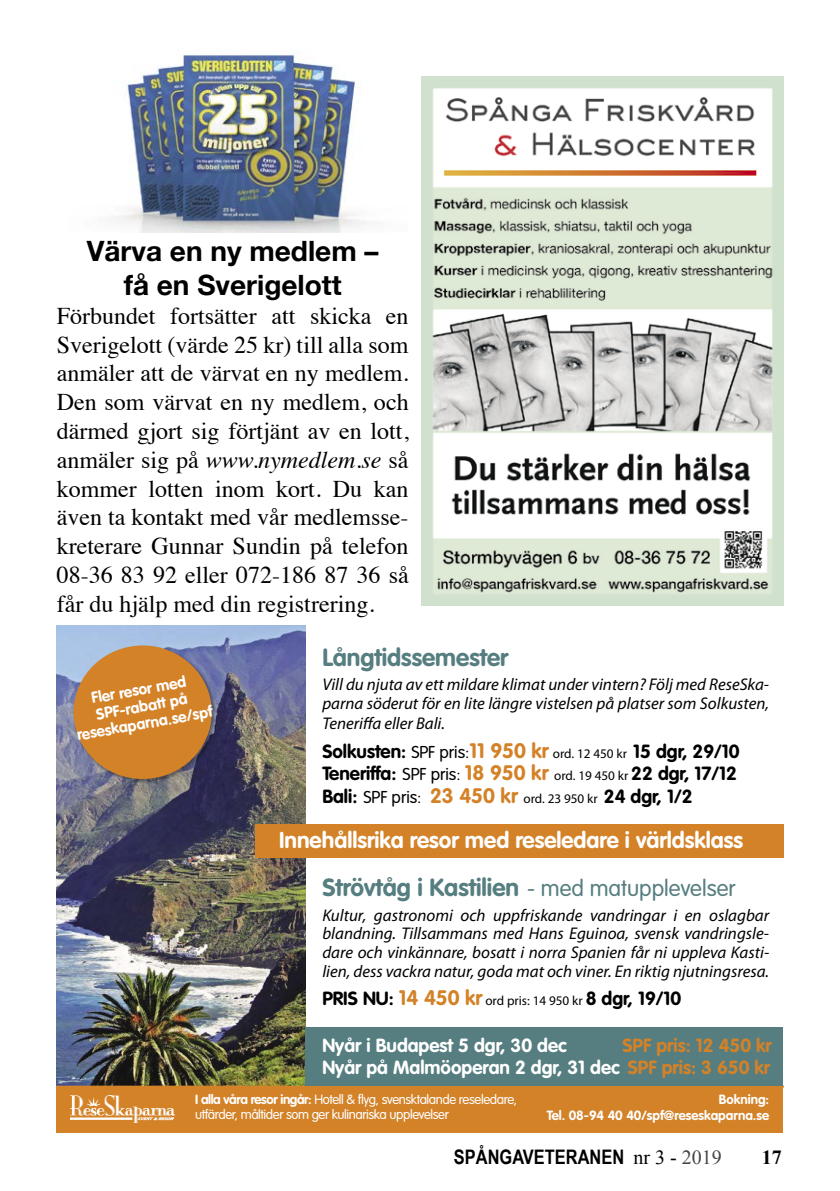
<style>
.page{position:relative;width:840px;height:1191px;background:#fff}
.page>*{position:absolute;margin:0;border:0;box-sizing:border-box;transform-origin:0 0}
.t1{font:700 28px/33.6px "Helvetica Neue";color:#000;text-align:center}
.t2{font:700 24.4px "VAG Rounded LT Pro";color:#567e80}
.t3{font:24px/28.8px "Times";color:#000;text-align:justify}
.t4{font:700 22.6px "VAG Rounded LT Pro";color:#fff}
.t5{font:700 20px "Arial Narrow";color:#000}
.t6{font:700 20px "Times New Roman";color:#000}
.t7{font:700 18.8px/22.6px "VAG Rounded LT Pro";color:#000}
.t8{font:700 18.8px/22.2px "VAG Rounded LT Pro";color:#d38228;text-align:right}
.t9{font:700 18.8px "VAG Rounded LT Pro";color:#fff}
.t10{font:italic 17px/18.8px "Myriad Pro";color:#000}
.t11{font:700 15.4px/17px "VAG Rounded LT Pro";color:#fff;text-align:center}
.t12{font:300 13.2px/15px "VAG Rounded LT Pro";letter-spacing:-.03em;color:#fff}
.t13{font:700 13.2px/15.8px "VAG Rounded LT Pro";color:#fff;text-align:right}
.t14{font:11.2px "Minion Pro";color:#000}
.s1{font-style:italic}
.s2{font-weight:300;font-size:17px}
.s3{font-size:20.8px;color:#d38228}
.s4{font-family:"Myriad Pro";font-weight:400;font-size:13.2px}
.s5{font-weight:300;font-size:22.6px}
.s6{color:#fff}
.s7{font-weight:700}
.s8{font-family:"Times New Roman";font-weight:400}
.s9{font-family:"Times New Roman";font-weight:400;color:#444}
</style>
<div class="page">
<img style="left:421px;top:76px;width:361px;height:529px">
<img style="left:112px;top:50px;width:255px;height:182px">
<img style="left:57px;top:626px;width:248px;height:459px">
<div style="left:305px;top:1027px;width:477px;height:58px;background:#567e80"></div>
<div style="left:255px;top:825px;width:527px;height:33px;background:#d38228"></div>
<div style="left:73px;top:645px;width:143px;height:138px;background:#000;opacity:.35"></div>
<div style="left:74px;top:645px;width:138px;height:134px;background:#d38228;border-radius:50%"></div>
<div style="left:57px;top:1085px;width:725px;height:47px;background:#d38228"></div>
<h1 class="t1" style="left:87px;top:235px;width:293px">Värva en ny medlem – få en Sverigelott</h1>
<p class="t3" style="left:57px;top:299px;width:353px">Förbundet fortsätter att skicka en Sverigelott (värde 25 kr) till alla som anmäler att de värvat en ny medlem.<br>Den som värvat en ny medlem, och därmed gjort sig förtjänt av en lott, anmäler sig på <span class="s1">www.nymedlem.se</span> så kommer lotten inom kort. Du kan även ta kontakt med vår medlemsse&shy;kreterare Gunnar Sundin på telefon 08-36 83 92 eller 072-186 87 36 så får du hjälp med din registrering.</p>
<p class="t11" style="left:70px;top:693px;width:139px;rotate:-10deg">Fler resor med<br>SPF-rabatt på reseskaparna.se/spf</p>
<h2 class="t2" style="left:322px;top:641px;width:187px">Långtidssemester</h2>
<p class="t10" style="left:322px;top:674px;width:448px">Vill du njuta av ett mildare klimat under vintern? Följ med ReseSka&shy;parna söderut för en lite längre vistelsen på platser som Solkusten,</p>
<p class="t10" style="left:322px;top:714px;width:124px">Teneriffa eller Bali.</p>
<p class="t7" style="left:322px;top:740px;width:418px">Solkusten: <span class="s2">SPF pris:</span><span class="s3">11 950 kr</span> <span class="s4">ord. 12 450 kr</span> 15 dgr, 29/10<br>Teneriffa: <span class="s2">SPF pris:</span> <span class="s3">18 950 kr</span> <span class="s4">ord. 19 450 kr</span> 22 dgr, 17/12<br>Bali: <span class="s2">SPF pris:</span> <span class="s3">23 450 kr</span> <span class="s4">ord. 23 950 kr</span> 24 dgr, 1/2</p>
<h3 class="t4" style="left:279px;top:825px;width:465px">Innehållsrika resor med reseledare i världsklass</h3>
<h2 class="t2" style="left:322px;top:872px;width:414px">Strövtåg i Kastilien <span class="s5">- med matupplevelser</span></h2>
<p class="t10" style="left:322px;top:905px;width:448px;text-align:justify">Kultur, gastronomi och uppfriskande vandringar i en oslagbar blandning. Tillsammans med Hans Eguinoa, svensk vandringsle&shy;dare och vinkännare, bosatt i norra Spanien får ni uppleva Kasti&shy;lien, dess vackra natur, goda mat och viner. En riktig njutningsresa.</p>
<p class="t7" style="left:322px;top:987px;width:360px">PRIS NU: <span class="s3">14 450 kr</span> <span class="s4">ord pris: 14 950 kr</span> 8 dgr, 19/10</p>
<p class="t9" style="left:322px;top:1033px;width:246px">Nyår i Budapest 5 dgr, 30 dec</p>
<p class="t8" style="left:322px;top:1034px;width:451px">SPF pris: 12 450 kr<br><span class="s6">Nyår på Malmöoperan 2 dgr, 31 dec</span> SPF pris: 3 650 kr</p>
<p class="t12" style="left:195px;top:1092px;width:323px"><span class="s7">I alla våra resor ingår:</span> Hotell &amp; flyg, svensktalande reseledare, utfärder, måltider som ger kulinariska upplevelser</p>
<p class="t13" style="left:546px;top:1091px;width:224px">Bokning:<br>Tel. 08-94 40 40/spf@reseskaparna.se</p>
<p class="t5" style="left:453px;top:1145px;width:269px">SPÅNGAVETERANEN <span class="s8">nr 3 -</span> <span class="s9">2019</span></p>
<p class="t6" style="left:761px;top:1143px;width:21px">17</p>
<p class="t14" style="left:670px;top:1149px;width:98px">2019-08-20 11:56:39</p>
</div>
